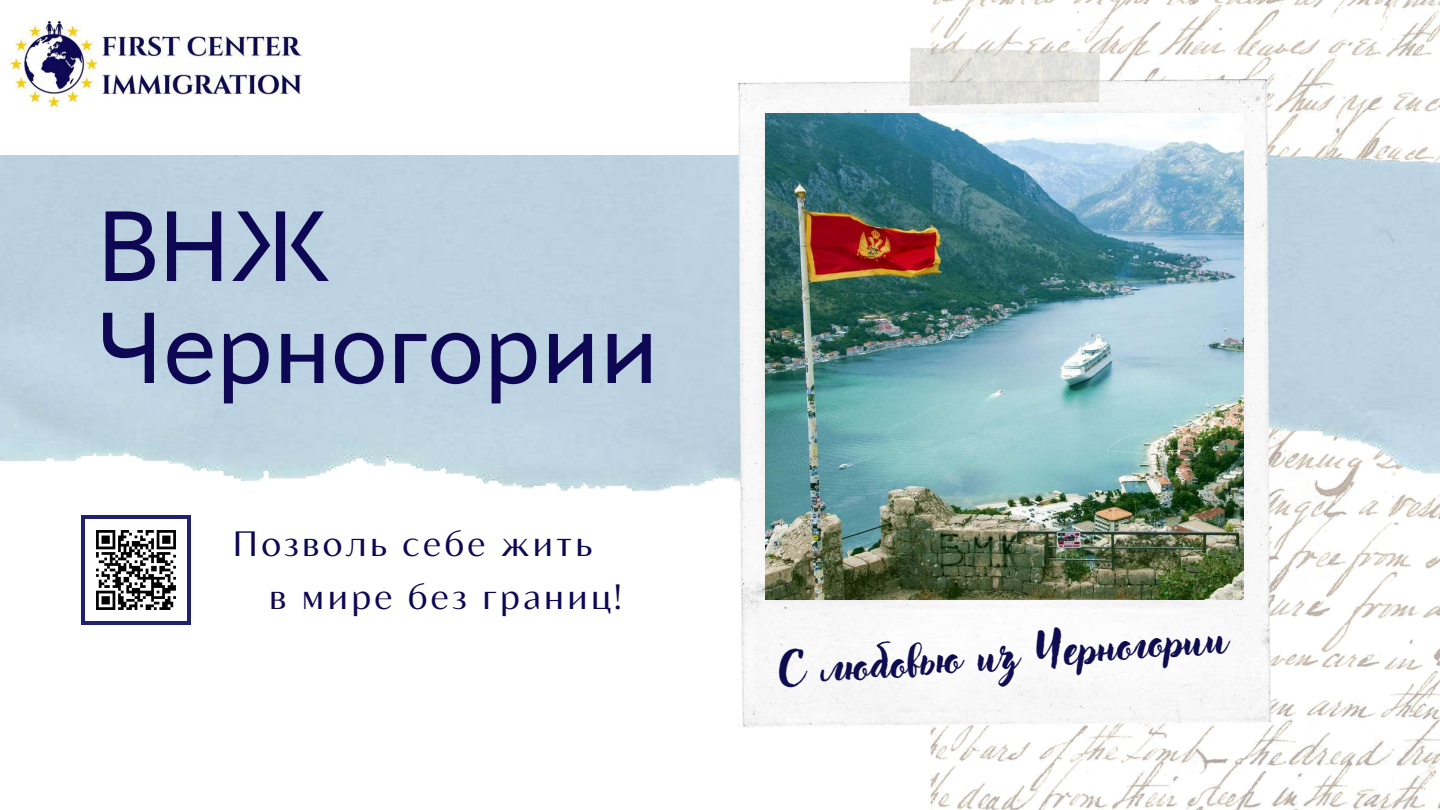
<style>
.page{position:relative;width:1440px;height:810px;background:#fff}
.page>*{position:absolute;margin:0;border:0;box-sizing:border-box;transform-origin:0 0}
.t1{font:100px "Blacker Sans Pro";color:#0e0854}
.t2{font:99px "Blacker Sans Pro";color:#0e0854}
.t3{font:43.5px "Adlery Pro Swash";color:#0f0c50}
.t4{font:35px/53.2px "Blacker Sans Text";letter-spacing:.1em;color:#0e0854}
</style>
<div class="page">
<img style="left:7px;top:17px;width:296px;height:93px">
<img style="left:911px;top:0;width:529px;height:810px">
<img style="left:0;top:155px;width:1440px;height:343px">
<img style="left:738px;top:79px;width:533px;height:648px">
<img style="left:909px;top:48px;width:191px;height:65px">
<svg style="left:81px;top:515px;width:109px;height:109px;fill:#202271"></svg>
<img style="left:765px;top:113px;width:479px;height:486px">
<img style="left:86px;top:520px;width:100px;height:100px">
<h2 class="t2" style="left:96px;top:184px;width:236px">ВНЖ</h2>
<h1 class="t1" style="left:96px;top:285px;width:564px">Черногории</h1>
<p class="t4" style="left:269px;top:516px;width:354px;text-indent:-36px">Позволь себе жить<br>в мире без границ!</p>
<p class="t3" style="left:779px;top:649px;width:450px;rotate:-4deg">С любовью из Черногории</p>
</div>
